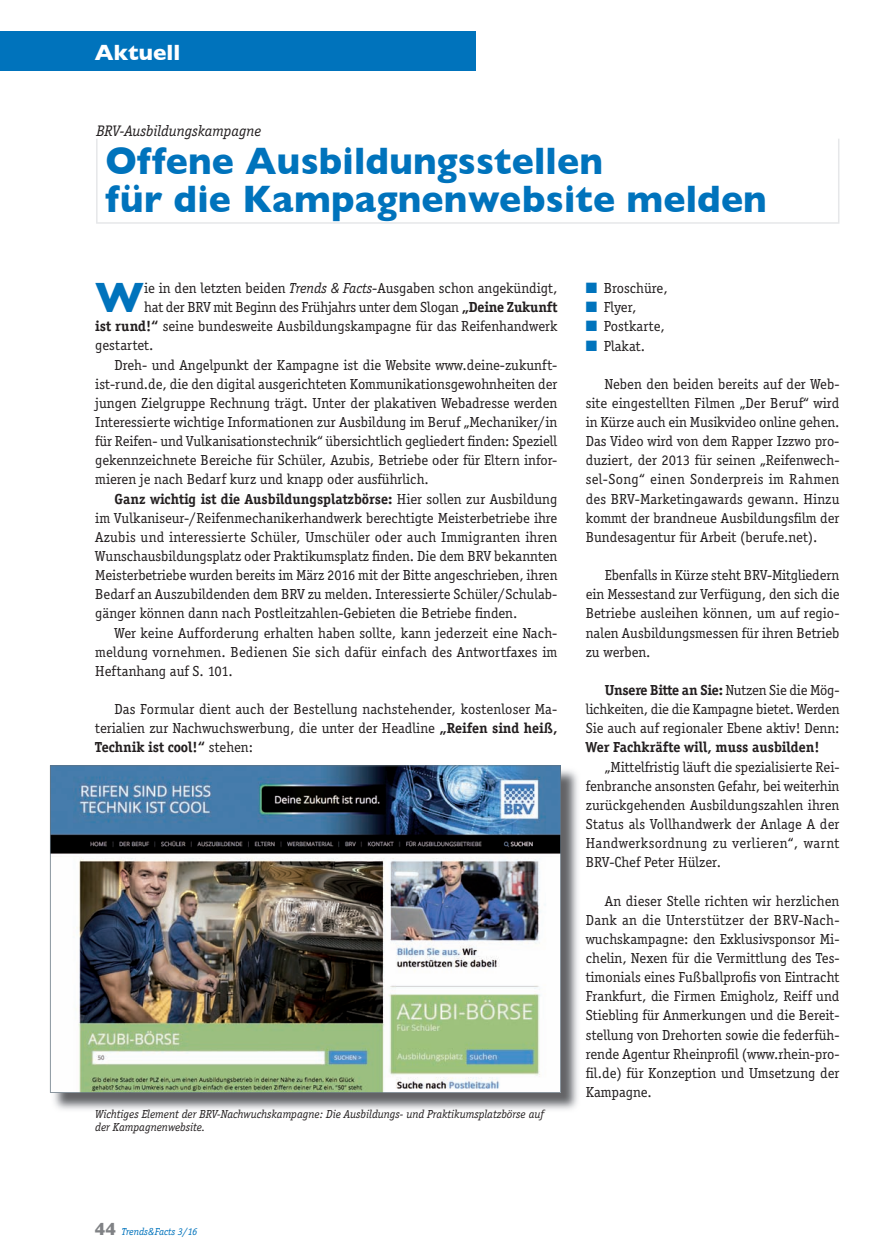
<style>
.page{position:relative;width:888px;height:1258px;background:#fff}
.page>*{position:absolute;margin:0;border:0;box-sizing:border-box;transform-origin:0 0}
.t1{font:700 43.2px "Gill Sans";color:#0073bc;scale:.95 1}
.t2{font:700 39px/38.2px "Gill Sans";letter-spacing:.005em;color:#0073bc;scale:.95 1}
.t3{font:700 22.5px "Gill Sans";color:#fff}
.t4{font:italic 15.75px "Officina Serif";color:#231f20}
.t5{font:15px/19.2px "Officina Serif";color:#231f20;text-align:justify}
.t6{font:700 15px "Officina Serif";color:#231f20}
.t7{font:italic 12px/13.2px "Officina Serif";color:#231f20}
.t8{font:italic 10.5px "Officina Serif";color:#0073bc}
.s1{font-style:italic}
.s2{font-weight:700}
.s3{font-weight:400}
.s4{color:#0073bc}
.s5{font-family:"Gill Sans";font-weight:700;font-style:normal;font-size:18px;color:#808285}
</style>
<div class="page">
<div style="left:0;top:32px;width:475px;height:39px;background:#0073bc"></div>
<svg style="left:96px;top:139px;width:743px;height:85px"></svg>
<img style="left:54px;top:770px;width:524px;height:340px">
<img style="left:50px;top:765px;width:511px;height:328px">
<h3 class="t3" style="left:95px;top:40px;width:87px">Aktuell</h3>
<p class="t4" style="left:96px;top:124px;width:166px">BRV-Ausbildungskampagne</p>
<h2 class="t2" style="left:105px;top:141px;width:698px">Offene Ausbildungsstellen<br>für die Kampagnenwebsite melden</h2>
<h1 class="t1" style="left:95px;top:272px;width:53px">W</h1>
<p class="t5" style="left:144px;top:280px;width:415px">ie in den letzten beiden <span class="s1">Trends &amp; Facts</span>-Ausgaben schon angekündigt,</p>
<p class="t5" style="left:144px;top:299px;width:415px">hat der BRV mit Beginn des Frühjahrs unter dem Slogan <span class="s2">„Deine Zukunft</span></p>
<p class="t5" style="left:95px;top:318px;width:464px"><span class="s2">ist rund!“</span> seine bundesweite Ausbildungskampagne für das Reifenhandwerk</p>
<p class="t5" style="left:95px;top:337px;width:60px">gestartet.</p>
<p class="t5" style="left:114px;top:356px;width:444px">Dreh- und Angelpunkt der Kampagne ist die Website www.deine-zukunft-</p>
<p class="t5" style="left:95px;top:375px;width:464px">ist-rund.de, die den digital ausgerichteten Kommunikationsgewohnheiten der</p>
<p class="t5" style="left:95px;top:394px;width:463px">jungen Zielgruppe Rechnung trägt. Unter der plakativen Webadresse werden</p>
<p class="t5" style="left:95px;top:414px;width:464px">Interessierte wichtige Informationen zur Ausbildung im Beruf „Mechaniker/in</p>
<p class="t5" style="left:95px;top:433px;width:464px">für Reifen- und Vulkanisationstechnik“ übersichtlich gegliedert finden: Speziell</p>
<p class="t5" style="left:95px;top:452px;width:464px">gekennzeichnete Bereiche für Schüler, Azubis, Betriebe oder für Eltern infor-</p>
<p class="t5" style="left:95px;top:471px;width:335px">mieren je nach Bedarf kurz und knapp oder ausführlich.</p>
<p class="t6" style="left:114px;top:493px;width:444px">Ganz wichtig ist die Ausbildungsplatzbörse: <span class="s3">Hier sollen zur Ausbildung</span></p>
<p class="t5" style="left:95px;top:509px;width:464px">im Vulkaniseur-/Reifenmechanikerhandwerk berechtigte Meisterbetriebe ihre</p>
<p class="t5" style="left:95px;top:528px;width:463px">Azubis und interessierte Schüler, Umschüler oder auch Immigranten ihren</p>
<p class="t5" style="left:95px;top:547px;width:464px">Wunschausbildungsplatz oder Praktikumsplatz finden. Die dem BRV bekannten</p>
<p class="t5" style="left:95px;top:567px;width:464px">Meisterbetriebe wurden bereits im März 2016 mit der Bitte angeschrieben, ihren</p>
<p class="t5" style="left:95px;top:586px;width:464px">Bedarf an Auszubildenden dem BRV zu melden. Interessierte Schüler/Schulab-</p>
<p class="t5" style="left:95px;top:605px;width:424px">gänger können dann nach Postleitzahlen-Gebieten die Betriebe finden.</p>
<p class="t5" style="left:114px;top:624px;width:444px">Wer keine Aufforderung erhalten haben sollte, kann jederzeit eine Nach-</p>
<p class="t5" style="left:95px;top:643px;width:464px">meldung vornehmen. Bedienen Sie sich dafür einfach des Antwortfaxes im</p>
<p class="t5" style="left:95px;top:662px;width:139px">Heftanhang auf S. 101.</p>
<p class="t5" style="left:95px;top:701px;width:464px;text-indent:19px">Das Formular dient auch der Bestellung nachstehender, kostenloser Ma&shy;terialien zur Nachwuchswerbung, die unter der Headline <span class="s2">„Reifen sind heiß, Technik ist cool!“</span> stehen:</p>
<p class="t7" style="left:95px;top:1108px;width:450px">Wichtiges Element der BRV-Nachwuchskampagne: Die Ausbildungs- und Praktikumsplatzbörse auf der Kampagnenwebsite.</p>
<p class="t5" style="left:586px;top:280px;width:83px"><span class="s4">■</span> Broschüre,</p>
<p class="t5" style="left:586px;top:299px;width:52px"><span class="s4">■</span> Flyer,</p>
<p class="t5" style="left:586px;top:318px;width:81px"><span class="s4">■</span> Postkarte,</p>
<p class="t5" style="left:586px;top:337px;width:61px"><span class="s4">■</span> Plakat.</p>
<p class="t5" style="left:586px;top:375px;width:255px;text-indent:19px">Neben den beiden bereits auf der Web&shy;site eingestellten Filmen „Der Beruf“ wird in Kürze auch ein Musikvideo online gehen.<br>Das Video wird von dem Rapper Izzwo pro&shy;duziert, der 2013 für seinen „Reifenwech&shy;sel-Song“ einen Sonderpreis im Rahmen des BRV-Marketingawards gewann. Hinzu kommt der brandneue Ausbildungsfilm der Bundesagentur für Arbeit (berufe.net).</p>
<p class="t5" style="left:586px;top:567px;width:255px;text-indent:19px">Ebenfalls in Kürze steht BRV-Mitgliedern ein Messestand zur Verfügung, den sich die Betriebe ausleihen können, um auf regio&shy;nalen Ausbildungsmessen für ihren Betrieb zu werben.</p>
<p class="t5" style="left:586px;top:681px;width:255px;text-indent:19px"><span class="s2">Unsere Bitte an Sie:</span> Nutzen Sie die Mög&shy;lichkeiten, die die Kampagne bietet. Werden Sie auch auf regionaler Ebene aktiv! Denn:</p>
<p class="t6" style="left:586px;top:742px;width:235px">Wer Fachkräfte will, muss ausbilden!</p>
<p class="t5" style="left:586px;top:758px;width:255px;text-indent:19px">„Mittelfristig läuft die spezialisierte Rei&shy;fenbranche ansonsten Gefahr, bei weiterhin zurückgehenden Ausbildungszahlen ihren Status als Vollhandwerk der Anlage A der Handwerksordnung zu verlieren“, warnt BRV-Chef Peter Hülzer.</p>
<p class="t5" style="left:586px;top:892px;width:255px;text-indent:19px">An dieser Stelle richten wir herzlichen Dank an die Unterstützer der BRV-Nach&shy;wuchskampagne: den Exklusivsponsor Mi&shy;chelin, Nexen für die Vermittlung des Tes&shy;timonials eines Fußballprofis von Eintracht Frankfurt, die Firmen Emigholz, Reiff und Stiebling für Anmerkungen und die Bereit&shy;stellung von Drehorten sowie die federfüh&shy;rende Agentur Rheinprofil (www.rhein-pro&shy;fil.de) für Konzeption und Umsetzung der Kampagne.</p>
<p class="t8" style="left:95px;top:1227px;width:104px"><span class="s5">44</span> Trends&amp;Facts 3/16</p>
</div>
